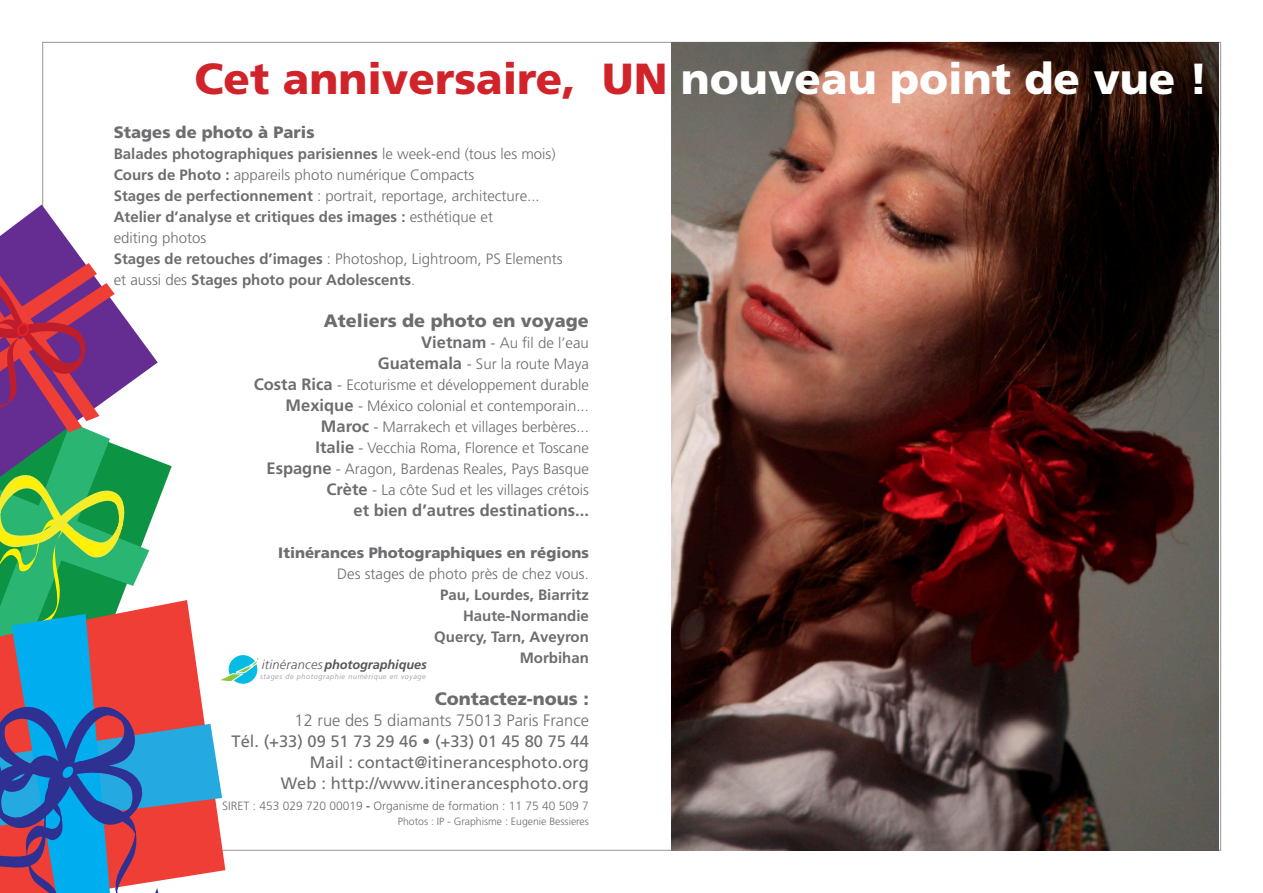
<style>
.page{position:relative;width:1263px;height:893px;background:#fff}
.page>*{position:absolute;margin:0;border:0;box-sizing:border-box;transform-origin:0 0}
.t1{font:900 43.5px "Frutiger";color:#d1232a}
.t2{font:900 18px "Frutiger";color:#6c6d70}
.t3{font:16.5px/21px "Frutiger";color:#6c6d70;text-align:right}
.t4{font:300 16.5px "Frutiger";color:#6c6d70}
.t5{font:700 16.5px "Frutiger";color:#6c6d70}
.t6{font:900 16.5px "Frutiger";color:#6c6d70}
.t7{font:700 15px/21px "Frutiger";color:#6c6d70}
.t8{font:300 15px/21px "Frutiger";color:#6c6d70;text-align:right}
.t9{font:900 15px "Frutiger";color:#6c6d70}
.t10{font:italic 700 13.35px "Frutiger";letter-spacing:-.005em;color:#575659}
.t11{font:italic 700 12.75px "Frutiger";letter-spacing:-.005em;color:#575659}
.t12{font:300 12px "Frutiger";color:#6c6d70}
.t13{font:300 10.5px "Frutiger";color:#6c6d70}
.t14{font:italic 300 7.2px "Frutiger";letter-spacing:.08em;color:#939296}
.s1{color:#fff}
.s2{font-weight:300}
.s3{font-weight:700;font-size:16.5px}
.s4{font-weight:700}
.s5{font-weight:300;font-size:12.9px}
</style>
<div class="page">
<img style="left:672px;top:43px;width:546px;height:807px">
<svg style="left:0;top:205px;width:259px;height:688px"></svg>
<h1 class="t1" style="left:195px;top:53px;width:1015px">Cet anniversaire, UN <span class="s1">nouveau point de vue !</span></h1>
<p class="t6" style="left:114px;top:123px;width:202px">Stages de photo à Paris</p>
<p class="t7" style="left:114px;top:143px;width:450px">Balades photographiques parisiennes <span class="s2">le week-end (tous les mois)<br></span>Cours de Photo : <span class="s2">appareils photo numérique Compacts<br></span>Stages de perfectionnement <span class="s2">: portrait, reportage, architecture...<br></span>Atelier d’analyse et critiques des images : <span class="s2">esthétique et<br>editing photos<br></span>Stages de retouches d’images <span class="s2">: Photoshop, Lightroom, PS Elements et aussi des</span> Stages photo pour Adolescents<span class="s2">.</span></p>
<p class="t2" style="left:324px;top:310px;width:267px">Ateliers de photo en voyage</p>
<p class="t8" style="left:254px;top:333px;width:337px"><span class="s3">Vietnam</span> - Au fil de l’eau<br><span class="s3">Guatemala</span> - Sur la route Maya<br><span class="s3">Costa Rica</span> - Ecoturisme et développement durable <span class="s3">Mexique</span> - México colonial et contemporain...<br><span class="s3">Maroc</span> - Marrakech et villages berbères...<br><span class="s3">Italie</span> - Vecchia Roma, Florence et Toscane <span class="s3">Espagne</span> - Aragon, Bardenas Reales, Pays Basque <span class="s3">Crète</span> - La côte Sud et les villages crétois</p>
<p class="t5" style="left:354px;top:501px;width:237px">et bien d’autres destinations...</p>
<p class="t9" style="left:278px;top:544px;width:312px">Itinérances Photographiques en régions</p>
<p class="t8" style="left:337px;top:564px;width:253px">Des stages de photo près de chez vous.</p>
<p class="t7" style="left:434px;top:584px;width:156px;text-align:right">Pau, Lourdes, Biarritz<br>Haute-Normandie<br>Quercy, Tarn, Aveyron<br>Morbihan</p>
<p class="t2" style="left:435px;top:688px;width:156px">Contactez-nous :</p>
<p class="t4" style="left:295px;top:711px;width:296px">12 rue des 5 diamants 75013 Paris France</p>
<p class="t3" style="left:232px;top:731px;width:359px">Tél. (+33) 09 51 73 29 46 • (+33) 01 45 80 75 44<br>Mail : contact@itinerancesphoto.org<br>Web : http://www.itinerancesphoto.org</p>
<p class="t12" style="left:222px;top:799px;width:368px">SIRET : 453 029 720 00019 <span class="s4">-</span> Organisme de formation : 11 75 40 509 7</p>
<p class="t13" style="left:398px;top:815px;width:193px">Photos : IP - Graphisme : Eugenie Bessieres</p>
<p class="t11" style="left:262px;top:657px;width:166px"><span class="s5">itinérances</span>photographiques</p>
<p class="t14" style="left:260px;top:672px;width:167px">stages de photographie numérique en voyage</p>
<p class="t10" style="left:254px;top:775px;width:173px"><span class="s2">itinérances</span>photographiques</p>
</div>
